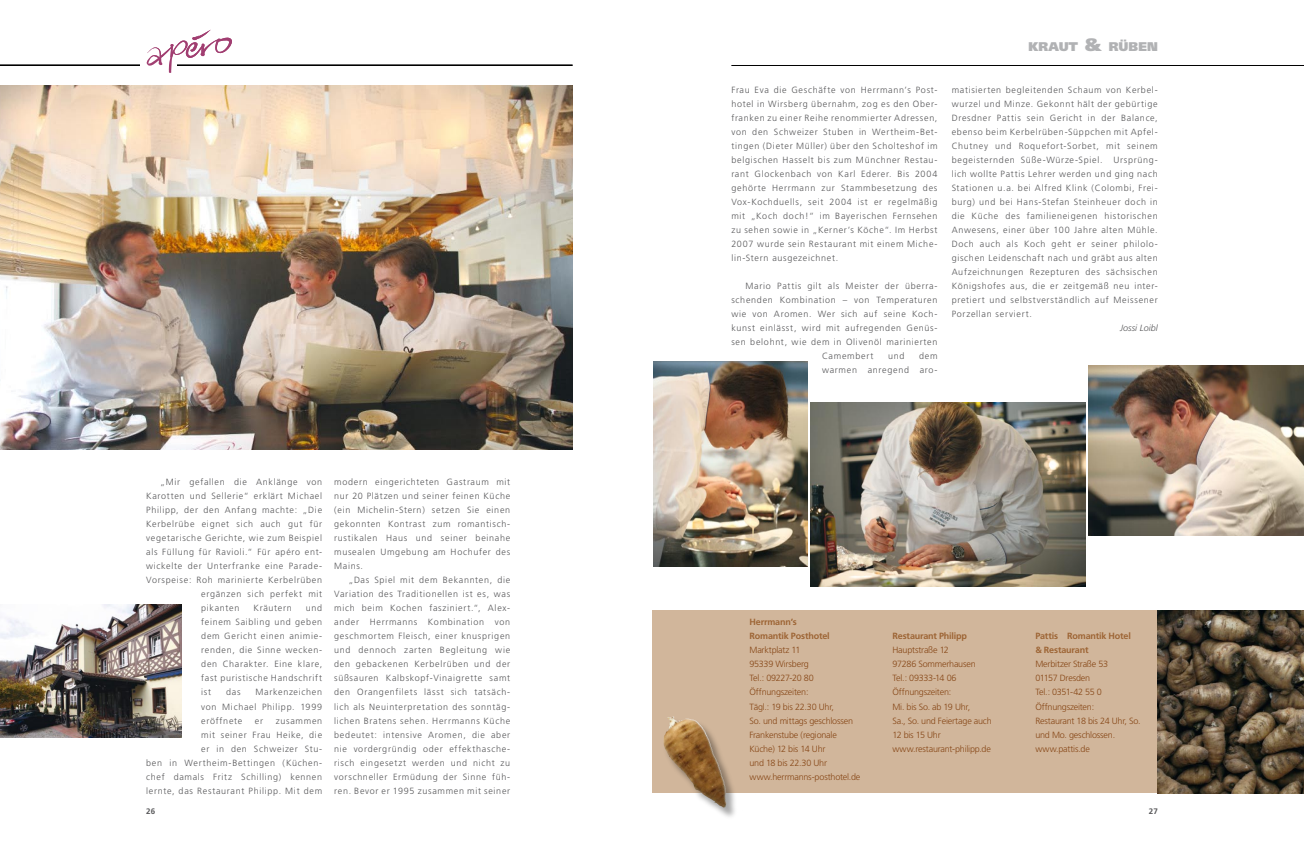
<style>
.page{position:relative;width:1304px;height:851px;background:#fff}
.page>*{position:absolute;margin:0;border:0;box-sizing:border-box;transform-origin:0 0}
.t1{font:900 12.6px "Frutiger";letter-spacing:-.005em;color:#b1b2b4}
.t2{font:300 9px/14px "Frutiger";letter-spacing:.08em;color:#58585a;text-align:justify}
.t3{font:300 9px/14px "Frutiger";letter-spacing:-.02em;color:#874717}
.t4{font:700 9px/14px "Frutiger";letter-spacing:-.02em;color:#9d6434}
.t5{font:italic 300 9px "Frutiger";letter-spacing:.005em;color:#58585a}
.t6{font:700 8px "Frutiger";color:#58585a}
.s1{font-size:18px}
</style>
<div class="page">
<div style="left:652px;top:610px;width:652px;height:183px;background:#d1b69b"></div>
<img style="left:1089px;top:366px;width:215px;height:169px">
<img style="left:1158px;top:610px;width:146px;height:183px">
<img style="left:811px;top:402px;width:275px;height:184px">
<svg style="left:653px;top:566px;width:155px;height:1px"></svg>
<img style="left:653px;top:362px;width:155px;height:204px">
<div style="left:663px;top:717px;width:76px;height:103px;background:#000;opacity:.35"></div>
<img style="left:0;top:604px;width:181px;height:133px">
<img style="left:0;top:86px;width:573px;height:363px">
<hr style="left:731px;top:65px;width:573px;height:1px;background:#000">
<hr style="left:0;top:65px;width:573px;height:1px;background:#000">
<div style="left:140px;top:57px;width:37px;height:18px;background:#fff"></div>
<svg style="left:147px;top:30px;width:85px;height:43px"></svg>
<p class="t2" style="left:160px;top:475px;width:163px">„Mir gefallen die Anklänge von</p>
<p class="t2" style="left:146px;top:489px;width:178px">Karotten und Sellerie“ erklärt Michael</p>
<p class="t2" style="left:146px;top:503px;width:178px">Philipp, der den Anfang machte: „Die</p>
<p class="t2" style="left:146px;top:517px;width:178px">Kerbelrübe eignet sich auch gut für</p>
<p class="t2" style="left:146px;top:531px;width:178px">vegetarische Gerichte, wie zum Beispiel</p>
<p class="t2" style="left:146px;top:545px;width:178px">als Füllung für Ravioli.“ Für apéro ent-</p>
<p class="t2" style="left:146px;top:559px;width:178px">wickelte der Unterfranke eine Parade-</p>
<p class="t2" style="left:146px;top:573px;width:178px">Vorspeise: Roh marinierte Kerbelrüben</p>
<p class="t2" style="left:201px;top:587px;width:122px">ergänzen sich perfekt mit</p>
<p class="t2" style="left:201px;top:601px;width:40px">pikanten</p>
<p class="t2" style="left:253px;top:601px;width:40px">Kräutern</p>
<p class="t2" style="left:201px;top:601px;width:122px;text-indent:105px">und feinem Saibling und geben dem Gericht einen animie&shy;renden, die Sinne wecken&shy;den Charakter. Eine klare, fast puristische Handschrift ist</p>
<p class="t2" style="left:201px;top:685px;width:122px;text-indent:54px">Markenzeichen von Michael Philipp. 1999 eröffnete</p>
<p class="t2" style="left:226px;top:685px;width:16px">das</p>
<p class="t2" style="left:146px;top:713px;width:178px;text-align:right">zusammen<br>mit seiner Frau Heike, die<br>er in den Schweizer Stu-<br>ben in Wertheim-Bettingen (Küchen&shy;chef damals Fritz Schilling) kennen lernte, das Restaurant Philipp. Mit dem</p>
<p class="t2" style="left:255px;top:713px;width:10px">er</p>
<p class="t6" style="left:146px;top:806px;width:11px">26</p>
<p class="t2" style="left:334px;top:475px;width:178px">modern eingerichteten Gastraum mit nur 20 Plätzen und seiner feinen Küche (ein Michelin-Stern) setzen Sie einen gekonnten Kontrast zum romantisch&shy;rustikalen Haus und seiner beinahe musealen Umgebung am Hochufer des Mains.</p>
<p class="t2" style="left:334px;top:573px;width:178px;text-indent:14px">„Das Spiel mit dem Bekannten, die Variation des Traditionellen ist es, was mich beim Kochen fasziniert.“, Alex&shy;ander Herrmanns Kombination von geschmortem Fleisch, einer knusprigen und dennoch zarten Begleitung wie den gebackenen Kerbelrüben und der süßsauren Kalbskopf-Vinaigrette samt den Orangenfilets lässt sich tatsäch&shy;lich als Neuinterpretation des sonntäg&shy;lichen Bratens sehen. Herrmanns Küche bedeutet: intensive Aromen, die aber nie vordergründig oder effekthasche&shy;risch eingesetzt werden und nicht zu vorschneller Ermüdung der Sinne füh&shy;ren. Bevor er 1995 zusammen mit seiner</p>
<p class="t2" style="left:731px;top:83px;width:208px">Frau Eva die Geschäfte von Herrmann’s Post&shy;hotel in Wirsberg übernahm, zog es den Ober&shy;franken zu einer Reihe renommierter Adressen, von den Schweizer Stuben in Wertheim-Bet&shy;tingen (Dieter Müller) über den Scholteshof im belgischen Hasselt bis zum Münchner Restau&shy;rant Glockenbach von Karl Ederer. Bis 2004 gehörte Herrmann zur Stammbesetzung des Vox-Kochduells, seit 2004 ist er regelmäßig mit „Koch doch!“ im Bayerischen Fernsehen zu sehen sowie in „Kerner’s Köche“. Im Herbst 2007 wurde sein Restaurant mit einem Miche&shy;lin-Stern ausgezeichnet.</p>
<p class="t2" style="left:746px;top:279px;width:193px">Mario Pattis gilt als Meister der überra-</p>
<p class="t2" style="left:731px;top:293px;width:208px">schenden Kombination – von Temperaturen</p>
<p class="t2" style="left:731px;top:307px;width:208px">wie von Aromen. Wer sich auf seine Koch-</p>
<p class="t2" style="left:731px;top:321px;width:208px">kunst einlässt, wird mit aufregenden Genüs-</p>
<p class="t2" style="left:731px;top:335px;width:208px">sen belohnt, wie dem in Olivenöl marinierten</p>
<p class="t2" style="left:822px;top:349px;width:53px">Camembert</p>
<p class="t2" style="left:888px;top:349px;width:18px">und</p>
<p class="t2" style="left:822px;top:349px;width:117px;text-align:right">dem<br>warmen anregend aro-</p>
<h1 class="t1" style="left:1028px;top:39px;width:131px">KRAUT <span class="s1">&amp;</span> RÜBEN</h1>
<p class="t2" style="left:952px;top:83px;width:208px">matisierten begleitenden Schaum von Kerbel&shy;wurzel und Minze. Gekonnt hält der gebürtige Dresdner Pattis sein Gericht in der Balance, ebenso beim Kerbelrüben-Süppchen mit Apfel-Chutney und Roquefort-Sorbet, mit seinem begeisternden Süße-Würze-Spiel. Ursprüng&shy;lich wollte Pattis Lehrer werden und ging nach Stationen u.a. bei Alfred Klink (Colombi, Frei&shy;burg) und bei Hans-Stefan Steinheuer doch in die Küche des familieneigenen historischen Anwesens, einer über 100 Jahre alten Mühle.<br>Doch auch als Koch geht er seiner philolo&shy;gischen Leidenschaft nach und gräbt aus alten Aufzeichnungen Rezepturen des sächsischen Königshofes aus, die er zeitgemäß neu inter&shy;pretiert und selbstverständlich auf Meissener Porzellan serviert.</p>
<p class="t5" style="left:1120px;top:323px;width:39px">Jossi Loibl</p>
<p class="t4" style="left:749px;top:615px;width:82px">Herrmann’s<br>Romantik Posthotel</p>
<p class="t3" style="left:749px;top:643px;width:112px">Marktplatz 11<br>95339 Wirsberg<br>Tel.: 09227-20 80<br>Öffnungszeiten:<br>Tägl.: 19 bis 22.30 Uhr,<br>So. und mittags geschlossen<br>Frankenstube (regionale<br>Küche) 12 bis 14 Uhr<br>und 18 bis 22.30 Uhr www.herrmanns-posthotel.de</p>
<p class="t4" style="left:892px;top:629px;width:76px">Restaurant Philipp</p>
<p class="t3" style="left:892px;top:643px;width:101px">Hauptstraße 12<br>97286 Sommerhausen<br>Tel.: 09333-14 06<br>Öffnungszeiten:<br>Mi. bis So. ab 19 Uhr,<br>Sa., So. und Feiertage auch<br>12 bis 15 Uhr www.restaurant-philipp.de</p>
<p class="t4" style="left:1035px;top:629px;width:97px">Pattis Romantik Hotel &amp; Restaurant</p>
<p class="t3" style="left:1035px;top:657px;width:107px">Merbitzer Straße 53<br>01157 Dresden<br>Tel.: 0351-42 55 0<br>Öffnungszeiten:<br>Restaurant 18 bis 24 Uhr, So. und Mo. geschlossen. www.pattis.de</p>
<p class="t6" style="left:1149px;top:806px;width:10px">27</p>
</div>
